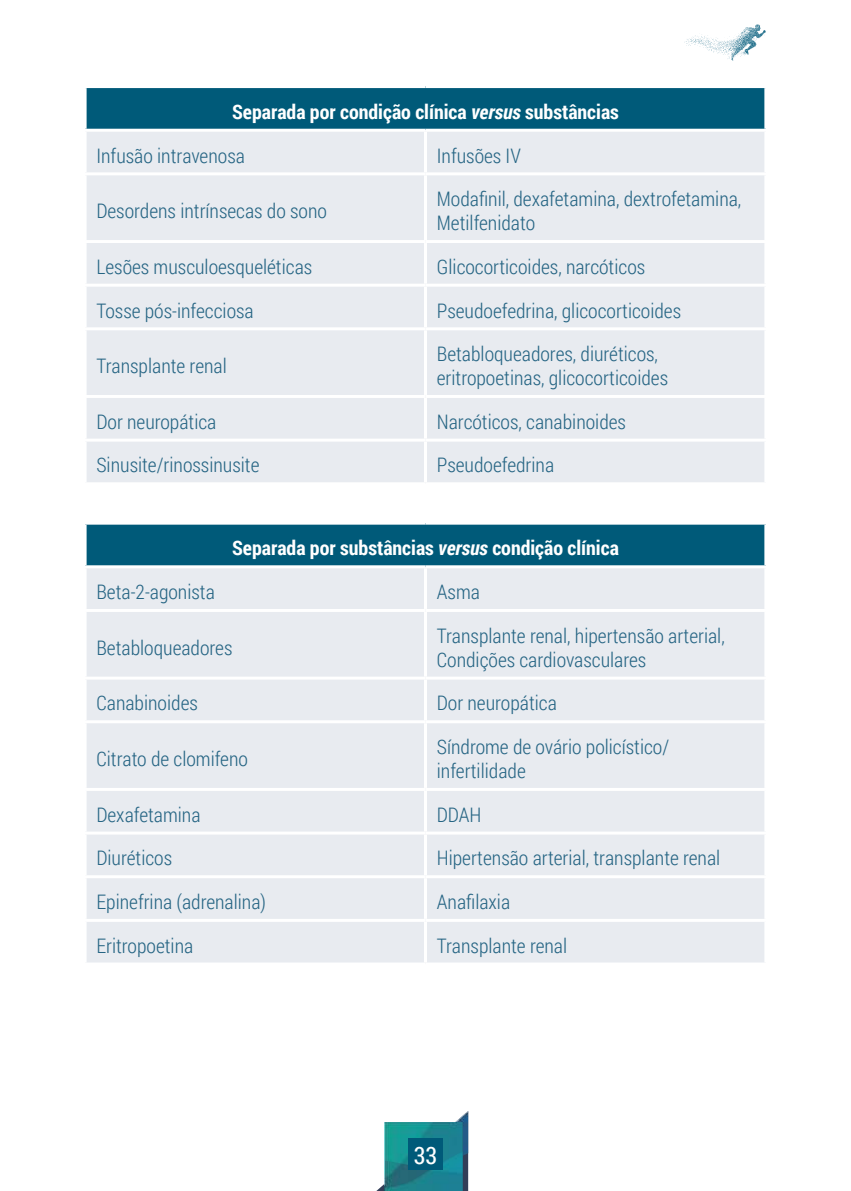
<style>
.page{position:relative;width:851px;height:1191px;background:#fff}
.page>*{position:absolute;margin:0;border:0;box-sizing:border-box;transform-origin:0 0}
.t1{font:24px "Roboto Condensed";color:#fff}
.t2{font:300 20px/24px "Roboto Condensed";color:#266584}
.t3{font:700 20px/43.6px "Roboto Condensed";color:#fff}
.s1{font-style:italic}
.s2{font-weight:300;color:#266584}
</style>
<div class="page">
<svg style="left:376px;top:1166px;width:92px;height:25px"></svg>
<img style="left:455px;top:1111px;width:13px;height:55px">
<img style="left:384px;top:1122px;width:78px;height:29px">
<img style="left:384px;top:1151px;width:78px;height:40px">
<div style="left:408px;top:1138px;width:35px;height:32px;background:#005a79"></div>
<svg style="left:684px;top:24px;width:81px;height:37px"></svg>
<div style="left:85px;top:87px;width:680px;height:43px;background:#005a79"></div>
<div style="left:87px;top:132px;width:677px;height:350px;background:#e8ebf0"></div>
<hr style="left:424px;top:132px;width:3px;height:40px;background:#fff">
<hr style="left:84px;top:172px;width:341px;height:3px;background:#fff">
<hr style="left:425px;top:172px;width:342px;height:3px;background:#fff">
<hr style="left:424px;top:175px;width:3px;height:65px;background:#fff">
<hr style="left:84px;top:240px;width:341px;height:3px;background:#fff">
<hr style="left:425px;top:240px;width:342px;height:3px;background:#fff">
<hr style="left:424px;top:243px;width:3px;height:41px;background:#fff">
<hr style="left:84px;top:284px;width:341px;height:3px;background:#fff">
<hr style="left:425px;top:284px;width:342px;height:3px;background:#fff">
<hr style="left:424px;top:287px;width:3px;height:40px;background:#fff">
<hr style="left:84px;top:327px;width:341px;height:3px;background:#fff">
<hr style="left:425px;top:327px;width:342px;height:3px;background:#fff">
<hr style="left:424px;top:330px;width:3px;height:65px;background:#fff">
<hr style="left:84px;top:395px;width:341px;height:3px;background:#fff">
<hr style="left:425px;top:395px;width:342px;height:3px;background:#fff">
<hr style="left:424px;top:398px;width:3px;height:40px;background:#fff">
<hr style="left:84px;top:438px;width:341px;height:3px;background:#fff">
<hr style="left:425px;top:438px;width:342px;height:3px;background:#fff">
<hr style="left:424px;top:441px;width:3px;height:41px;background:#fff">
<hr style="left:84px;top:85px;width:341px;height:3px;background:#fff">
<hr style="left:84px;top:88px;width:3px;height:41px;background:#fff">
<hr style="left:425px;top:85px;width:342px;height:3px;background:#fff">
<hr style="left:764px;top:88px;width:3px;height:41px;background:#fff">
<hr style="left:84px;top:129px;width:341px;height:3px;background:#fff">
<hr style="left:425px;top:129px;width:342px;height:3px;background:#fff">
<div style="left:85px;top:523px;width:680px;height:44px;background:#005a79"></div>
<div style="left:87px;top:568px;width:677px;height:394px;background:#e8ebf0"></div>
<hr style="left:424px;top:568px;width:3px;height:41px;background:#fff">
<hr style="left:84px;top:609px;width:341px;height:3px;background:#fff">
<hr style="left:425px;top:609px;width:342px;height:3px;background:#fff">
<hr style="left:424px;top:612px;width:3px;height:64px;background:#fff">
<hr style="left:84px;top:676px;width:341px;height:3px;background:#fff">
<hr style="left:425px;top:676px;width:342px;height:3px;background:#fff">
<hr style="left:424px;top:679px;width:3px;height:41px;background:#fff">
<hr style="left:84px;top:720px;width:341px;height:3px;background:#fff">
<hr style="left:425px;top:720px;width:342px;height:3px;background:#fff">
<hr style="left:424px;top:723px;width:3px;height:65px;background:#fff">
<hr style="left:84px;top:788px;width:341px;height:3px;background:#fff">
<hr style="left:425px;top:788px;width:342px;height:3px;background:#fff">
<hr style="left:424px;top:791px;width:3px;height:40px;background:#fff">
<hr style="left:84px;top:831px;width:341px;height:3px;background:#fff">
<hr style="left:425px;top:831px;width:342px;height:3px;background:#fff">
<hr style="left:424px;top:834px;width:3px;height:41px;background:#fff">
<hr style="left:84px;top:875px;width:341px;height:3px;background:#fff">
<hr style="left:425px;top:875px;width:342px;height:3px;background:#fff">
<hr style="left:424px;top:878px;width:3px;height:41px;background:#fff">
<hr style="left:84px;top:919px;width:341px;height:3px;background:#fff">
<hr style="left:425px;top:919px;width:342px;height:3px;background:#fff">
<hr style="left:424px;top:922px;width:3px;height:40px;background:#fff">
<hr style="left:84px;top:521px;width:341px;height:3px;background:#fff">
<hr style="left:84px;top:524px;width:3px;height:41px;background:#fff">
<hr style="left:425px;top:521px;width:342px;height:3px;background:#fff">
<hr style="left:764px;top:524px;width:3px;height:41px;background:#fff">
<hr style="left:84px;top:565px;width:341px;height:3px;background:#fff">
<hr style="left:425px;top:565px;width:342px;height:3px;background:#fff">
<p class="t3" style="left:96px;top:89px;width:524px;text-indent:136px">Separada por condição clínica <span class="s1">versus</span> substâncias<br><span class="s2">Infusão intravenosa</span></p>
<p class="t2" style="left:437px;top:143px;width:85px">Infusões IV</p>
<p class="t2" style="left:96px;top:198px;width:232px">Desordens intrínsecas do sono</p>
<p class="t2" style="left:437px;top:186px;width:306px">Modafinil, dexafetamina, dextrofetamina,<br>Metilfenidato</p>
<p class="t2" style="left:96px;top:254px;width:217px">Lesões musculoesqueléticas</p>
<p class="t2" style="left:437px;top:254px;width:210px">Glicocorticoides, narcóticos</p>
<p class="t2" style="left:96px;top:298px;width:159px">Tosse pós-infecciosa</p>
<p class="t2" style="left:437px;top:298px;width:246px">Pseudoefedrina, glicocorticoides</p>
<p class="t2" style="left:96px;top:353px;width:132px">Transplante renal</p>
<p class="t2" style="left:437px;top:341px;width:233px">Betabloqueadores, diuréticos, eritropoetinas, glicocorticoides</p>
<p class="t2" style="left:96px;top:409px;width:121px">Dor neuropática</p>
<p class="t2" style="left:437px;top:409px;width:191px">Narcóticos, canabinoides</p>
<p class="t2" style="left:96px;top:453px;width:164px">Sinusite/rinossinusite</p>
<p class="t2" style="left:437px;top:453px;width:119px">Pseudoefedrina</p>
<p class="t3" style="left:232px;top:526px;width:388px">Separada por substâncias <span class="s1">versus</span> condição clínica</p>
<p class="t2" style="left:96px;top:579px;width:120px">Beta-2-agonista</p>
<p class="t2" style="left:437px;top:579px;width:45px">Asma</p>
<p class="t2" style="left:96px;top:635px;width:137px">Betabloqueadores</p>
<p class="t2" style="left:437px;top:623px;width:289px">Transplante renal, hipertensão arterial,<br>Condições cardiovasculares</p>
<p class="t2" style="left:96px;top:690px;width:103px">Canabinoides</p>
<p class="t2" style="left:437px;top:690px;width:121px">Dor neuropática</p>
<p class="t2" style="left:96px;top:746px;width:153px">Citrato de clomifeno</p>
<p class="t2" style="left:437px;top:734px;width:234px">Síndrome de ovário policístico/ infertilidade</p>
<p class="t2" style="left:96px;top:802px;width:106px">Dexafetamina</p>
<p class="t2" style="left:437px;top:802px;width:46px">DDAH</p>
<p class="t2" style="left:96px;top:845px;width:77px">Diuréticos</p>
<p class="t2" style="left:437px;top:845px;width:285px">Hipertensão arterial, transplante renal</p>
<p class="t2" style="left:96px;top:889px;width:171px">Epinefrina (adrenalina)</p>
<p class="t2" style="left:437px;top:889px;width:75px">Anafilaxia</p>
<p class="t2" style="left:96px;top:933px;width:98px">Eritropoetina</p>
<p class="t2" style="left:437px;top:933px;width:132px">Transplante renal</p>
<p class="t1" style="left:413px;top:1138px;width:25px">33</p>
</div>
